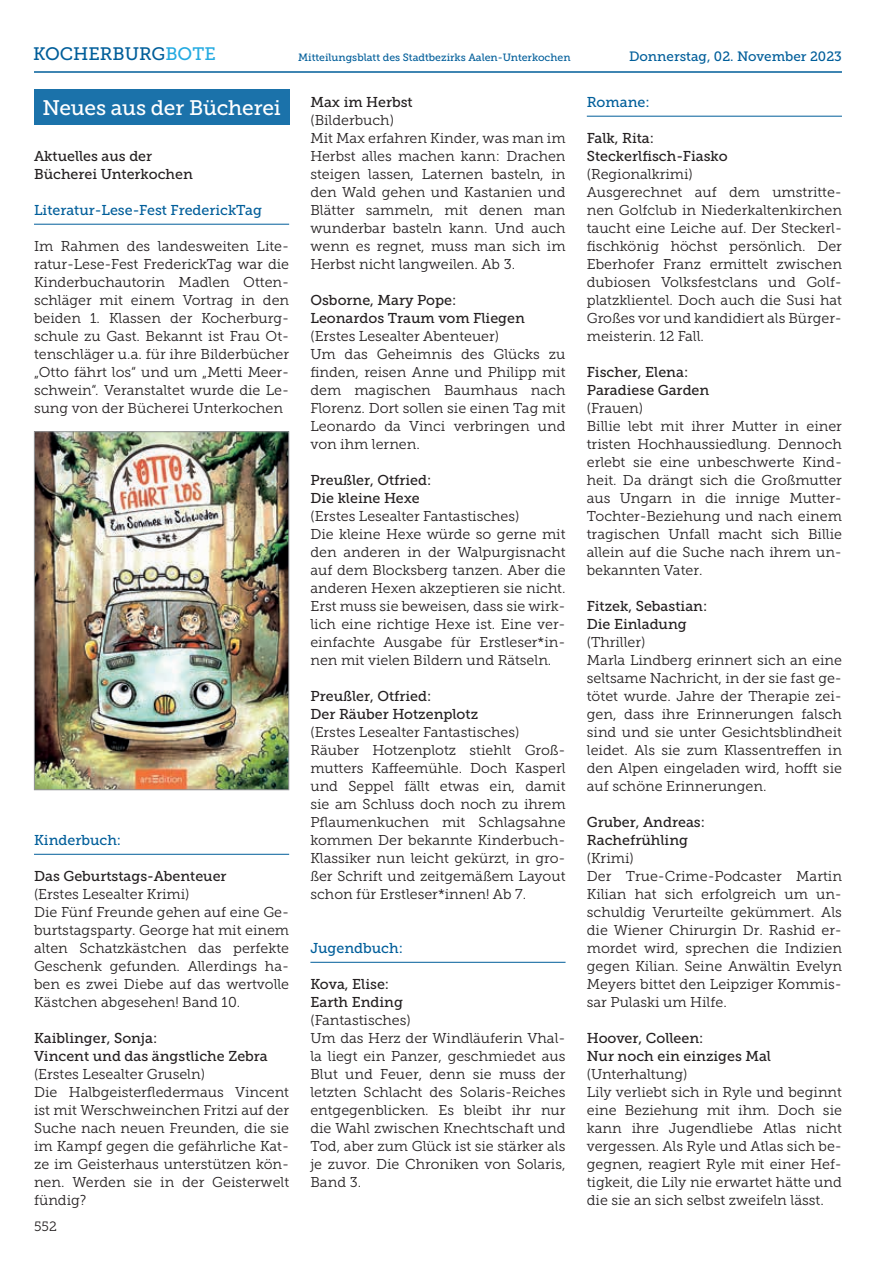
<style>
.page{position:relative;width:893px;height:1263px;background:#fff}
.page>*{position:absolute;margin:0;border:0;box-sizing:border-box;transform-origin:0 0}
.t1{font:21px "Museo Slab 500";letter-spacing:-.01em;color:#fff}
.t2{font:18px "Museo Slab 500";color:#005e9a}
.t3{font:14.25px/18px "Museo Slab 300";color:#231f20}
.t4{font:14.25px/18px "Museo Slab 500";color:#231f20}
.t5{font:14.25px "Museo Slab 500";color:#005e9a}
.t6{font:13.5px "Museo Slab 500";color:#005e9a}
.t7{font:13.5px "Museo Slab 300";color:#231f20}
.t8{font:10.5px "Museo Slab 500";color:#005e9a}
.s1{color:#24aae1}
</style>
<div class="page">
<hr style="left:34px;top:71px;width:808px;height:2px;background:#005e9a">
<hr style="left:34px;top:224px;width:255px;height:1px;background:#005e9a">
<hr style="left:34px;top:854px;width:255px;height:1px;background:#005e9a">
<hr style="left:310px;top:962px;width:256px;height:1px;background:#005e9a">
<hr style="left:587px;top:116px;width:255px;height:1px;background:#005e9a">
<div style="left:34px;top:89px;width:255px;height:36px;background:#1b72aa"></div>
<img style="left:36px;top:433px;width:251px;height:355px">
<div style="left:34px;top:431px;width:255px;height:359px;border:1px solid #939598"></div>
<p class="t2" style="left:33px;top:44px;width:184px">KOCHERBURG<span class="s1">BOTE</span></p>
<p class="t8" style="left:298px;top:51px;width:274px">Mitteilungsblatt des Stadtbezirks Aalen-Unterkochen</p>
<p class="t6" style="left:629px;top:49px;width:214px">Donnerstag, 02. November 2023</p>
<h1 class="t1" style="left:43px;top:96px;width:240px">Neues aus der Bücherei</h1>
<p class="t4" style="left:34px;top:147px;width:160px">Aktuelles aus der<br>Bücherei Unterkochen</p>
<p class="t5" style="left:34px;top:202px;width:230px">Literatur-Lese-Fest FrederickTag</p>
<p class="t3" style="left:34px;top:237px;width:257px;text-align:justify">Im Rahmen des landesweiten Lite&shy;ratur-Lese-Fest FrederickTag war die Kinderbuchautorin Madlen Otten&shy;schläger mit einem Vortrag in den beiden 1. Klassen der Kocherburg&shy;schule zu Gast. Bekannt ist Frau Ot&shy;tenschläger u.a. für ihre Bilderbücher „Otto fährt los“ und um „Metti Meer&shy;schwein“. Veranstaltet wurde die Le&shy;sung von der Bücherei Unterkochen</p>
<p class="t5" style="left:34px;top:832px;width:89px">Kinderbuch:</p>
<p class="t4" style="left:34px;top:867px;width:194px">Das Geburtstags-Abenteuer</p>
<p class="t3" style="left:34px;top:885px;width:257px">(Erstes Lesealter Krimi)<br>Die Fünf Freunde gehen auf eine Ge&shy;burtstagsparty. George hat mit einem alten Schatzkästchen das perfekte Geschenk gefunden. Allerdings ha&shy;ben es zwei Diebe auf das wertvolle Kästchen abgesehen! Band 10.</p>
<p class="t4" style="left:34px;top:1029px;width:235px">Kaiblinger, Sonja:<br>Vincent und das ängstliche Zebra</p>
<p class="t3" style="left:34px;top:1065px;width:257px">(Erstes Lesealter Gruseln)<br>Die Halbgeisterfledermaus Vincent ist mit Werschweinchen Fritzi auf der<br>Suche nach neuen Freunden, die sie im Kampf gegen die gefährliche Kat&shy;ze im Geisterhaus unterstützen kön&shy;nen. Werden sie in der Geisterwelt fündig?</p>
<p class="t7" style="left:34px;top:1218px;width:24px">552</p>
<p class="t4" style="left:310px;top:93px;width:104px">Max im Herbst</p>
<p class="t3" style="left:310px;top:111px;width:257px">(Bilderbuch)<br>Mit Max erfahren Kinder, was man im<br>Herbst alles machen kann: Drachen steigen lassen, Laternen basteln, in den Wald gehen und Kastanien und<br>Blätter sammeln, mit denen man wunderbar basteln kann. Und auch wenn es regnet, muss man sich im<br>Herbst nicht langweilen. Ab 3.</p>
<p class="t4" style="left:310px;top:291px;width:216px">Osborne, Mary Pope:<br>Leonardos Traum vom Fliegen</p>
<p class="t3" style="left:310px;top:327px;width:257px">(Erstes Lesealter Abenteuer)<br>Um das Geheimnis des Glücks zu finden, reisen Anne und Philipp mit dem magischen Baumhaus nach<br>Florenz. Dort sollen sie einen Tag mit<br>Leonardo da Vinci verbringen und von ihm lernen.</p>
<p class="t4" style="left:310px;top:471px;width:122px">Preußler, Otfried:<br>Die kleine Hexe</p>
<p class="t3" style="left:310px;top:507px;width:257px">(Erstes Lesealter Fantastisches)<br>Die kleine Hexe würde so gerne mit den anderen in der Walpurgisnacht auf dem Blocksberg tanzen. Aber die anderen Hexen akzeptieren sie nicht.<br>Erst muss sie beweisen, dass sie wirk&shy;lich eine richtige Hexe ist. Eine ver&shy;einfachte Ausgabe für Erstleser*in&shy;nen mit vielen Bildern und Rätseln.</p>
<p class="t4" style="left:310px;top:687px;width:169px">Preußler, Otfried:<br>Der Räuber Hotzenplotz</p>
<p class="t3" style="left:310px;top:723px;width:257px">(Erstes Lesealter Fantastisches)<br>Räuber Hotzenplotz stiehlt Groß&shy;mutters Kaffeemühle. Doch Kasperl und Seppel fällt etwas ein, damit sie am Schluss doch noch zu ihrem Pflaumenkuchen mit Schlagsahne kommen Der bekannte Kinderbuch-Klassiker nun leicht gekürzt, in gro&shy;ßer Schrift und zeitgemäßem Layout schon für Erstleser*innen! Ab 7.</p>
<p class="t5" style="left:310px;top:940px;width:94px">Jugendbuch:</p>
<p class="t4" style="left:310px;top:975px;width:94px">Kova, Elise:<br>Earth Ending</p>
<p class="t3" style="left:310px;top:1011px;width:257px">(Fantastisches)<br>Um das Herz der Windläuferin Vhal&shy;la liegt ein Panzer, geschmiedet aus<br>Blut und Feuer, denn sie muss der letzten Schlacht des Solaris-Reiches entgegenblicken. Es bleibt ihr nur die Wahl zwischen Knechtschaft und<br>Tod, aber zum Glück ist sie stärker als je zuvor. Die Chroniken von Solaris,<br>Band 3.</p>
<p class="t5" style="left:587px;top:94px;width:64px">Romane:</p>
<p class="t4" style="left:587px;top:129px;width:142px">Falk, Rita:<br>Steckerlfisch-Fiasko</p>
<p class="t3" style="left:587px;top:165px;width:257px">(Regionalkrimi)<br>Ausgerechnet auf dem umstritte&shy;nen Golfclub in Niederkaltenkirchen taucht eine Leiche auf. Der Steckerl&shy;fischkönig höchst persönlich. Der<br>Eberhofer Franz ermittelt zwischen dubiosen Volksfestclans und Golf&shy;platzklientel. Doch auch die Susi hat<br>Großes vor und kandidiert als Bürger&shy;meisterin. 12 Fall.</p>
<p class="t4" style="left:587px;top:363px;width:124px">Fischer, Elena:<br>Paradiese Garden</p>
<p class="t3" style="left:587px;top:399px;width:257px">(Frauen)<br>Billie lebt mit ihrer Mutter in einer tristen Hochhaussiedlung. Dennoch erlebt sie eine unbeschwerte Kind&shy;heit. Da drängt sich die Großmutter aus Ungarn in die innige Mutter-<br>Tochter-Beziehung und nach einem tragischen Unfall macht sich Billie allein auf die Suche nach ihrem un&shy;bekannten Vater.</p>
<p class="t4" style="left:587px;top:597px;width:122px">Fitzek, Sebastian:<br>Die Einladung</p>
<p class="t3" style="left:587px;top:633px;width:257px">(Thriller)<br>Marla Lindberg erinnert sich an eine seltsame Nachricht, in der sie fast ge&shy;tötet wurde. Jahre der Therapie zei&shy;gen, dass ihre Erinnerungen falsch sind und sie unter Gesichtsblindheit leidet. Als sie zum Klassentreffen in den Alpen eingeladen wird, hofft sie auf schöne Erinnerungen.</p>
<p class="t4" style="left:587px;top:813px;width:120px">Gruber, Andreas:<br>Rachefrühling</p>
<p class="t3" style="left:587px;top:849px;width:257px">(Krimi)<br>Der True-Crime-Podcaster Martin<br>Kilian hat sich erfolgreich um un&shy;schuldig Verurteilte gekümmert. Als die Wiener Chirurgin Dr. Rashid er&shy;mordet wird, sprechen die Indizien gegen Kilian. Seine Anwältin Evelyn<br>Meyers bittet den Leipziger Kommis&shy;sar Pulaski um Hilfe.</p>
<p class="t4" style="left:587px;top:1029px;width:186px">Hoover, Colleen:<br>Nur noch ein einziges Mal</p>
<p class="t3" style="left:587px;top:1065px;width:257px">(Unterhaltung)<br>Lily verliebt sich in Ryle und beginnt eine Beziehung mit ihm. Doch sie kann ihre Jugendliebe Atlas nicht vergessen. Als Ryle und Atlas sich be&shy;gegnen, reagiert Ryle mit einer Hef&shy;tigkeit, die Lily nie erwartet hätte und die sie an sich selbst zweifeln lässt.</p>
</div>
